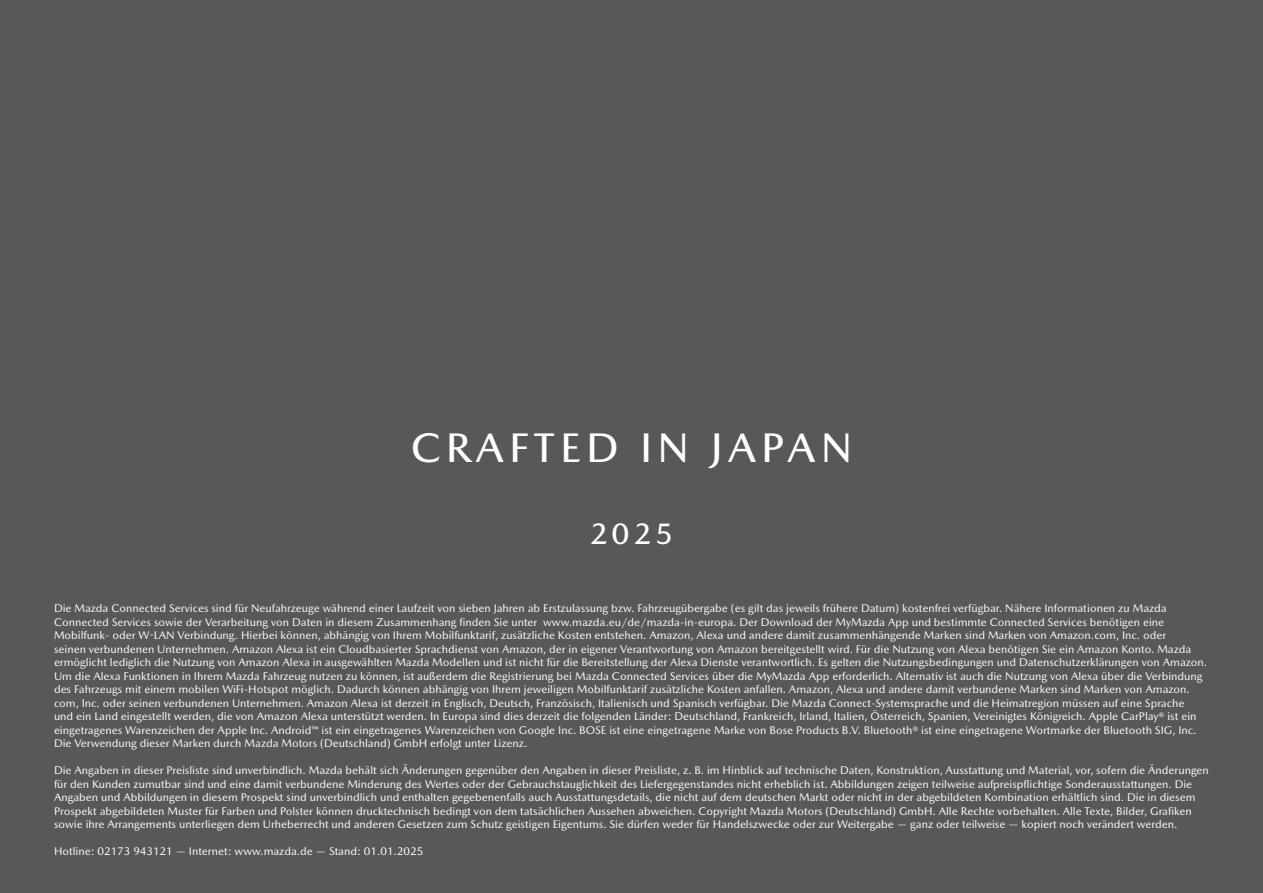
<style>
.page{position:relative;width:1263px;height:893px;background:#57585a}
.page>*{position:absolute;margin:0;border:0;box-sizing:border-box;transform-origin:0 0}
._01-Cover-Title{font:500 42px "Mazda Type Cyrillic";letter-spacing:.125em;color:#fff}
._01-Cover-Sub-title{font:500 30px "Mazda Type Cyrillic";color:#fff}
.Rechtstext{font:11.25px/13.5px "Mazda Type";color:#fff}
</style>
<div class="page">
<p class="_01-Cover-Title" style="left:411px;top:423px;width:443px">CRAFTED IN JAPAN</p>
<p class="_01-Cover-Sub-title" style="left:590px;top:516px;width:85px">2025</p>
<p class="Rechtstext" style="left:54px;top:602px;width:1155px">Die Mazda Connected Services sind für Neufahrzeuge während einer Laufzeit von sieben Jahren ab Erstzulassung bzw. Fahrzeugübergabe (es gilt das jeweils frühere Datum) kostenfrei verfügbar. Nähere Informationen zu Mazda Connected Services sowie der Verarbeitung von Daten in diesem Zusammenhang finden Sie unter www.mazda.eu/de/mazda-in-europa. Der Download der MyMazda App und bestimmte Connected Services benötigen eine Mobilfunk- oder W-LAN Verbindung. Hierbei können, abhängig von Ihrem Mobilfunktarif, zusätzliche Kosten entstehen. Amazon, Alexa und andere damit zusammenhängende Marken sind Marken von Amazon.com, Inc. oder<br>seinen verbundenen Unternehmen. Amazon Alexa ist ein Cloudbasierter Sprachdienst von Amazon, der in eigener Verantwortung von Amazon bereitgestellt wird. Für die Nutzung von Alexa benötigen Sie ein Amazon Konto. Mazda ermöglicht lediglich die Nutzung von Amazon Alexa in ausgewählten Mazda Modellen und ist nicht für die Bereitstellung der Alexa Dienste verantwortlich. Es gelten die Nutzungsbedingungen und Datenschutzerklärungen von Amazon.<br>Um die Alexa Funktionen in Ihrem Mazda Fahrzeug nutzen zu können, ist außerdem die Registrierung bei Mazda Connected Services über die MyMazda App erforderlich. Alternativ ist auch die Nutzung von Alexa über die Verbindung des Fahrzeugs mit einem mobilen WiFi-Hotspot möglich. Dadurch können abhängig von Ihrem jeweiligen Mobilfunktarif zusätzliche Kosten anfallen. Amazon, Alexa und andere damit verbundene Marken sind Marken von Amazon. com, Inc. oder seinen verbundenen Unternehmen. Amazon Alexa ist derzeit in Englisch, Deutsch, Französisch, Italienisch und Spanisch verfügbar. Die Mazda Connect-Systemsprache und die Heimatregion müssen auf eine Sprache<br>und ein Land eingestellt werden, die von Amazon Alexa unterstützt werden. In Europa sind dies derzeit die folgenden Länder: Deutschland, Frankreich, Irland, Italien, Österreich, Spanien, Vereinigtes Königreich. Apple CarPlay® ist ein eingetragenes Warenzeichen der Apple Inc. Android™ ist ein eingetragenes Warenzeichen von Google Inc. BOSE ist eine eingetragene Marke von Bose Products B.V. Bluetooth® ist eine eingetragene Wortmarke der Bluetooth SIG, Inc.<br>Die Verwendung dieser Marken durch Mazda Motors (Deutschland) GmbH erfolgt unter Lizenz.</p>
<p class="Rechtstext" style="left:54px;top:764px;width:1156px">Die Angaben in dieser Preisliste sind unverbindlich. Mazda behält sich Änderungen gegenüber den Angaben in dieser Preisliste, z. B. im Hinblick auf technische Daten, Konstruktion, Ausstattung und Material, vor, sofern die Änderungen für den Kunden zumutbar sind und eine damit verbundene Minderung des Wertes oder der Gebrauchstauglichkeit des Liefergegenstandes nicht erheblich ist. Abbildungen zeigen teilweise aufpreispflichtige Sonderausstattungen. Die Angaben und Abbildungen in diesem Prospekt sind unverbindlich und enthalten gegebenenfalls auch Ausstattungsdetails, die nicht auf dem deutschen Markt oder nicht in der abgebildeten Kombination erhältlich sind. Die in diesem Prospekt abgebildeten Muster für Farben und Polster können drucktechnisch bedingt von dem tatsächlichen Aussehen abweichen. Copyright Mazda Motors (Deutschland) GmbH. Alle Rechte vorbehalten. Alle Texte, Bilder, Grafiken sowie ihre Arrangements unterliegen dem Urheberrecht und anderen Gesetzen zum Schutz geistigen Eigentums. Sie dürfen weder für Handelszwecke oder zur Weitergabe — ganz oder teilweise — kopiert noch verändert werden.</p>
<p class="Rechtstext" style="left:54px;top:845px;width:371px">Hotline: 02173 943121 — Internet: www.mazda.de — Stand: 01.01.2025</p>
</div>
